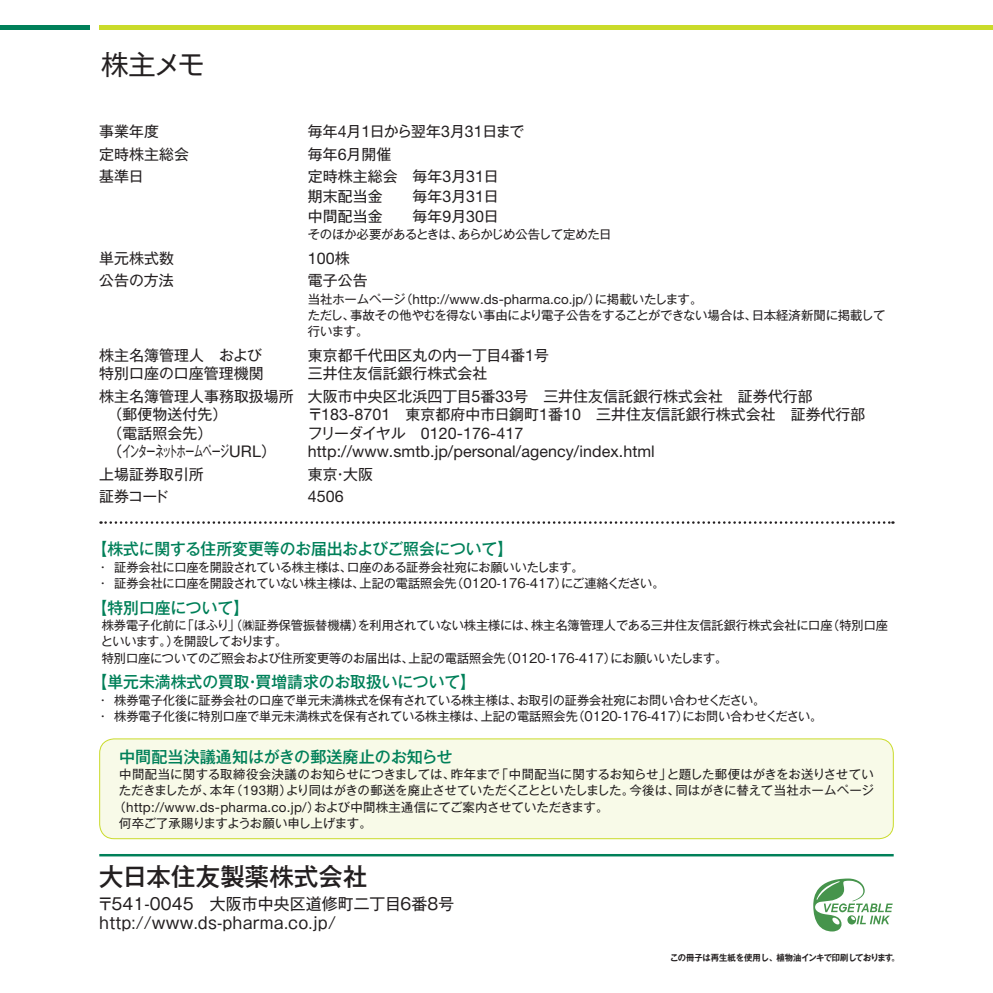
<style>
.page{position:relative;width:993px;height:993px;background:#fff}
.page>*{position:absolute;margin:0;border:0;box-sizing:border-box;transform-origin:0 0}
.t1{font:27.3px "Gothic MB101 Pro Regular 90 pv RKSJ H";color:#231f20}
.t2{font:24.85px "Gothic MB101 Pro Medium 90 pv RKSJ H";letter-spacing:.01em;color:#231f20}
.t3{font:16.1px "Gothic MB101 Pro Medium 90 pv RKSJ H";color:#008059}
.t4{font:16.1px "Helvetica Neue LT Std";letter-spacing:.005em;color:#231f20}
.t5{font:16.1px/19.8px "Gothic MB101 Pro Regular 90 pv RKSJ H";letter-spacing:.01em;color:#231f20}
.t6{font:14.88px/19.8px "Gothic MB101 Pro Regular 90 pv RKSJ H";letter-spacing:.005em;color:#231f20;text-align:justify}
.t7{font:14.88px "Gothic MB101 Pro Regular 90 pv RKSJ H";letter-spacing:-.07em;color:#231f20}
.t8{font:14.88px "Gothic MB101 Pro Regular 90 pv RKSJ H";letter-spacing:-.055em;color:#231f20}
.t9{font:13.47px "Helvetica Neue LT Std";letter-spacing:.01em;color:#231f20}
.t10{font:12.42px/16.1px "Gothic MB101 Pro Regular 90 pv RKSJ H";letter-spacing:-.005em;color:#231f20}
.t11{font:12.42px/16.1px "Gothic MB101 Pro Regular 90 pv RKSJ H";letter-spacing:-.03em;color:#231f20}
.t12{font:12.42px "Gothic MB101 Pro Regular 90 pv RKSJ H";letter-spacing:-.035em;color:#231f20}
.t13{font:8.75px "Gothic MB101 Pro De Bold 90 pv RKSJ H";color:#231f20;scale:.95 1}
.s1{font-family:"Helvetica Neue LT Std";font-size:16.1px}
.s2{font-family:"Gothic MB101 Pro Regular 90 pv RKSJ H";font-size:14.88px}
.s3{font-family:"Gothic MB101 Pro Regular 90 pv RKSJ H";font-size:12.42px}
.s4{font-family:"Helvetica Neue LT Std";font-size:13.47px}
</style>
<div class="page">
<div style="left:0;top:25px;width:89px;height:5px;background:#008059"></div>
<div style="left:99px;top:25px;width:893px;height:5px;background:#cadb2a"></div>
<hr style="left:99px;top:853px;width:794px;height:3px;background:#008059">
<svg style="left:100px;top:521px;width:793px;height:2px"></svg>
<svg style="left:813px;top:878px;width:79px;height:53px"></svg>
<div style="left:100px;top:738px;width:793px;height:100px;background:#f8fae8;border-radius:15px"></div>
<div style="left:99px;top:738px;width:794px;height:100px;border:1px solid #cadb2a;border-radius:15px"></div>
<h1 class="t1" style="left:101px;top:55px;width:105px">株主メモ</h1>
<p class="t6" style="left:99px;top:124px;width:61px">事業年度</p>
<p class="t8" style="left:308px;top:126px;width:218px">毎年<span class="s1">4</span>月<span class="s1">1</span>日から翌年<span class="s1">3</span>月<span class="s1">31</span>日まで</p>
<p class="t6" style="left:99px;top:146px;width:91px">定時株主総会</p>
<p class="t6" style="left:308px;top:146px;width:85px">毎年<span class="s1">6</span>月開催</p>
<p class="t6" style="left:99px;top:168px;width:46px">基準日</p>
<p class="t6" style="left:308px;top:168px;width:192px">定時株主総会　毎年<span class="s1">3</span>月<span class="s1">31</span>日期末配当金　　毎年<span class="s1">3</span>月<span class="s1">31</span>日中間配当金　　毎年<span class="s1">9</span>月<span class="s1">30</span>日</p>
<p class="t12" style="left:308px;top:230px;width:305px">そのほか必要があるときは、あらかじめ公告して定めた日</p>
<p class="t6" style="left:99px;top:250px;width:76px">単元株式数</p>
<p class="t4" style="left:308px;top:252px;width:43px">100<span class="s2">株</span></p>
<p class="t6" style="left:99px;top:272px;width:76px">公告の方法</p>
<p class="t6" style="left:308px;top:272px;width:61px">電子公告</p>
<p class="t9" style="left:308px;top:294px;width:396px"><span class="s3">当社ホームページ（</span>http://www.ds-pharma.co.jp/<span class="s3">）に掲載いたします。</span></p>
<p class="t11" style="left:308px;top:309px;width:579px">ただし、事故その他やむを得ない事由により電子公告をすることができない場合は、日本経済新聞に掲載して行います。</p>
<p class="t6" style="left:99px;top:347px;width:164px">株主名簿管理人　および</p>
<p class="t6" style="left:308px;top:347px;width:242px">東京都千代田区丸の内一丁目<span class="s1">4</span>番<span class="s1">1</span>号</p>
<p class="t6" style="left:99px;top:365px;width:166px">特別口座の口座管理機関</p>
<p class="t6" style="left:99px;top:364px;width:714px;line-height:22.4px;text-indent:208px">三井住友信託銀行株式会社<br>株主名簿管理人事務取扱場所 大阪市中央区北浜四丁目<span class="s1">5</span>番<span class="s1">33</span>号　三井住友信託銀行株式会社　証券代行部</p>
<p class="t6" style="left:108px;top:406px;width:121px">（郵便物送付先）</p>
<p class="t6" style="left:308px;top:406px;width:559px">〒<span class="s1">183-8701</span>　東京都府中市日鋼町<span class="s1">1</span>番<span class="s1">10</span>　三井住友信託銀行株式会社　証券代行部</p>
<p class="t6" style="left:108px;top:425px;width:106px">（電話照会先）</p>
<p class="t4" style="left:308px;top:427px;width:217px"><span class="s2">フリーダイヤル　</span>0120-176-417</p>
<p class="t7" style="left:108px;top:446px;width:170px">（インターネットホームページ<span class="s1">URL</span>）</p>
<p class="t4" style="left:308px;top:446px;width:348px">http://www.smtb.jp/personal/agency/index.html</p>
<p class="t6" style="left:99px;top:466px;width:106px">上場証券取引所</p>
<p class="t6" style="left:308px;top:466px;width:67px">東京・大阪</p>
<p class="t6" style="left:99px;top:488px;width:71px">証券コード</p>
<p class="t4" style="left:308px;top:490px;width:37px">4506</p>
<p class="t3" style="left:91px;top:543px;width:423px">【株式に関する住所変更等のお届出およびご照会について】</p>
<p class="t10" style="left:97px;top:560px;width:569px">・ 証券会社に口座を開設されている株主様は、口座のある証券会社宛にお願いいたします。<br>・ 証券会社に口座を開設されていない株主様は、上記の電話照会先（0120-176-417）にご連絡ください。</p>
<p class="t3" style="left:91px;top:601px;width:159px">【特別口座について】</p>
<p class="t10" style="left:101px;top:619px;width:788px">株券電子化前に「ほふり」（㈱証券保管振替機構）を利用されていない株主様には、株主名簿管理人である三井住友信託銀行株式会社に口座（特別口座といいます。）を開設しております。<br>特別口座についてのご照会および住所変更等のお届出は、上記の電話照会先（0120-176-417）にお願いいたします。</p>
<p class="t3" style="left:91px;top:675px;width:386px">【単元未満株式の買取・買増請求のお取扱いについて】</p>
<p class="t10" style="left:97px;top:693px;width:726px">・ 株券電子化後に証券会社の口座で単元未満株式を保有されている株主様は、お取引の証券会社宛にお問い合わせください。<br>・ 株券電子化後に特別口座で単元未満株式を保有されている株主様は、上記の電話照会先（0120-176-417）にお問い合わせください。</p>
<p class="t3" style="left:119px;top:750px;width:335px">中間配当決議通知はがきの郵送廃止のお知らせ</p>
<p class="t10" style="left:119px;top:768px;width:756px">中間配当に関する取締役会決議のお知らせにつきましては、昨年まで「中間配当に関するお知らせ」と題した郵便はがきをお送りさせていただきましたが、本年（<span class="s4">193</span>期）より同はがきの郵送を廃止させていただくことといたしました。今後は、同はがきに替えて当社ホームページ</p>
<p class="t9" style="left:114px;top:801px;width:496px"><span class="s3">（</span>http://www.ds-pharma.co.jp/<span class="s3">）および中間株主通信にてご案内させていただきます。</span></p>
<p class="t11" style="left:119px;top:816px;width:254px">何卒ご了承賜りますようお願い申し上げます。</p>
<h2 class="t2" style="left:99px;top:867px;width:270px">大日本住友製薬株式会社</h2>
<p class="t5" style="left:97px;top:895px;width:358px">〒541-0045　大阪市中央区道修町二丁目6番8号http://www.ds-pharma.co.jp/</p>
<p class="t13" style="left:670px;top:954px;width:243px">この冊子は再生紙を使用し、植物油インキで印刷しております。</p>
</div>
